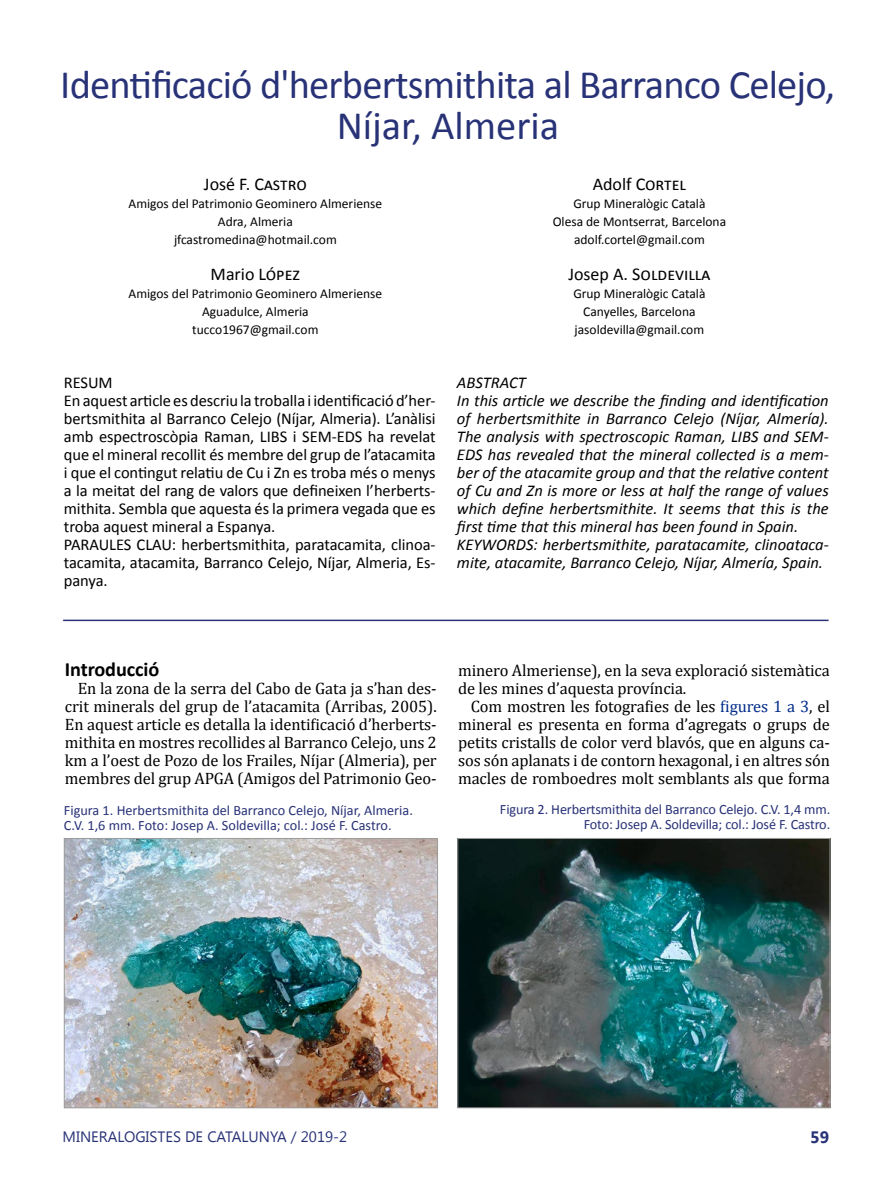
<style>
.page{position:relative;width:893px;height:1191px;background:#fff}
.page>*{position:absolute;margin:0;border:0;box-sizing:border-box;transform-origin:0 0}
.t1{font:40.5px/40.5px "Calibri";letter-spacing:-.02em;color:#283277;text-align:center}
.t2{font:700 20.25px "Calibri";letter-spacing:-.005em;color:#000}
.t3{font:18px "Calibri";color:#000}
.t4{font:16.5px/18px "Cambria";letter-spacing:-.005em;color:#000;text-align:justify}
.t5{font:16.5px/18px "Calibri";letter-spacing:-.005em;color:#000}
.t6{font:italic 16.5px/18px "Calibri";color:#000}
.t7{font:700 16.5px "Segoe UI";color:#283277}
.t8{font:15px "Segoe UI";color:#283277}
.t9{font:14.25px/15px "Calibri";color:#283277}
.t10{font:13.5px/18px "Calibri";color:#000;text-align:center}
.s1{color:#002c8a}
</style>
<div class="page">
<hr style="left:63px;top:619px;width:765px;height:2px;background:#283277">
<img style="left:66px;top:840px;width:370px;height:266px">
<div style="left:64px;top:838px;width:374px;height:270px;border:1px solid #9d9d9c"></div>
<img style="left:459px;top:840px;width:369px;height:266px">
<div style="left:457px;top:838px;width:373px;height:270px;border:1px solid #9d9d9c"></div>
<h1 class="t1" style="left:60px;top:65px;width:777px">Identificació d'herbertsmithita al Barranco Celejo,<br>Níjar, Almeria</h1>
<p class="t3" style="left:204px;top:172px;width:104px">José F. Castro</p>
<p class="t10" style="left:129px;top:194px;width:255px">Amigos del Patrimonio Geominero Almeriense<br>Adra, Almeria<br>jfcastromedina@hotmail.com</p>
<p class="t3" style="left:211px;top:262px;width:91px">Mario López</p>
<p class="t10" style="left:129px;top:284px;width:255px">Amigos del Patrimonio Geominero Almeriense<br>Aguadulce, Almeria<br>tucco1967@gmail.com</p>
<p class="t3" style="left:593px;top:172px;width:95px">Adolf Cortel</p>
<p class="t10" style="left:553px;top:194px;width:175px">Grup Mineralògic Català<br>Olesa de Montserrat, Barcelona adolf.cortel@gmail.com</p>
<p class="t3" style="left:568px;top:262px;width:144px">Josep A. Soldevilla</p>
<p class="t10" style="left:573px;top:284px;width:134px">Grup Mineralògic Català<br>Canyelles, Barcelona jasoldevilla@gmail.com</p>
<p class="t5" style="left:64px;top:373px;width:373px">RESUM<br>En aquest article es descriu la troballa i identificació d’her&shy;bertsmithita al Barranco Celejo (Níjar, Almeria). L’anàlisi amb espectroscòpia Raman, LIBS i SEM-EDS ha revelat que el mineral recollit és membre del grup de l’atacamita i que el contingut relatiu de Cu i Zn es troba més o menys a la meitat del rang de valors que defineixen l’herberts&shy;mithita. Sembla que aquesta és la primera vegada que es troba aquest mineral a Espanya.<br>PARAULES CLAU: herbertsmithita, paratacamita, clinoa&shy;tacamita, atacamita, Barranco Celejo, Níjar, Almeria, Es&shy;panya.</p>
<p class="t6" style="left:457px;top:373px;width:373px">ABSTRACT<br>In this article we describe the finding and identification of herbertsmithite in Barranco Celejo (Níjar, Almería).<br>The analysis with spectroscopic Raman, LIBS and SEM-EDS has revealed that the mineral collected is a mem&shy;ber of the atacamite group and that the relative content of Cu and Zn is more or less at half the range of values which define herbertsmithite. It seems that this is the first time that this mineral has been found in Spain.<br>KEYWORDS: herbertsmithite, paratacamite, clinoataca&shy;mite, atacamite, Barranco Celejo, Níjar, Almería, Spain.</p>
<p class="t2" style="left:65px;top:656px;width:96px">Introducció</p>
<p class="t4" style="left:65px;top:679px;width:373px;text-indent:13px">En la zona de la serra del Cabo de Gata ja s’han des&shy;crit minerals del grup de l’atacamita (Arribas, 2005).<br>En aquest article es detalla la identificació d’herberts&shy;mithita en mostres recollides al Barranco Celejo, uns 2 km a l’oest de Pozo de los Frailes, Níjar (Almeria), per membres del grup APGA (Amigos del Patrimonio Geo-</p>
<p class="t4" style="left:458px;top:661px;width:373px">minero Almeriense), en la seva exploració sistemàtica de les mines d’aquesta província.</p>
<p class="t4" style="left:458px;top:697px;width:373px;text-indent:13px">Com mostren les fotografies de les <span class="s1">figures 1 a 3</span>, el mineral es presenta en forma d’agregats o grups de petits cristalls de color verd blavós, que en alguns ca&shy;sos són aplanats i de contorn hexagonal, i en altres són macles de romboedres molt semblants als que forma</p>
<p class="t9" style="left:64px;top:802px;width:351px">Figura 1. Herbertsmithita del Barranco Celejo, Níjar, Almeria.<br>C.V. 1,6 mm. Foto: Josep A. Soldevilla; col.: José F. Castro.</p>
<p class="t9" style="left:500px;top:802px;width:332px;text-align:right">Figura 2. Herbertsmithita del Barranco Celejo. C.V. 1,4 mm.<br>Foto: Josep A. Soldevilla; col.: José F. Castro.</p>
<p class="t8" style="left:63px;top:1126px;width:286px">MINERALOGISTES DE CATALUNYA / 2019-2</p>
<p class="t7" style="left:810px;top:1125px;width:20px">59</p>
</div>
